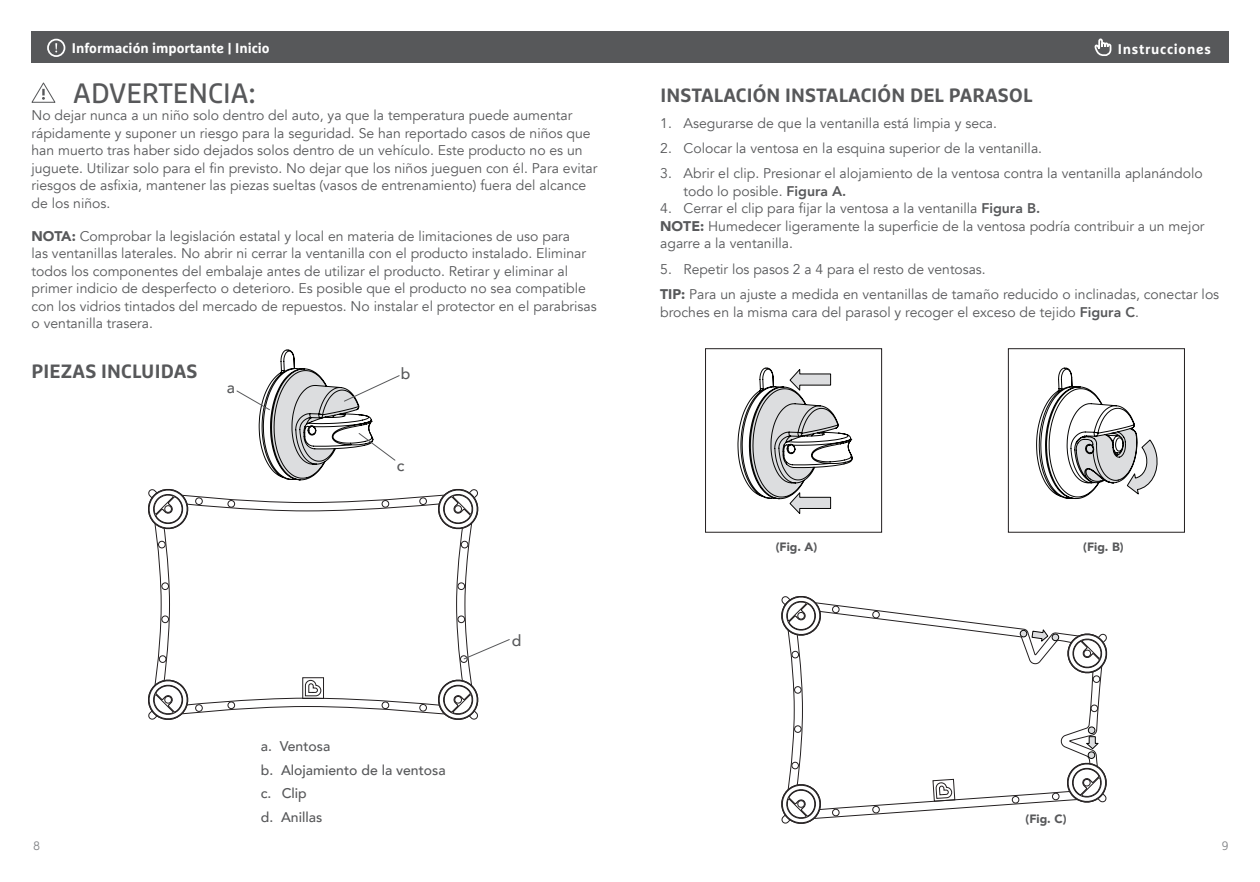
<style>
.page{position:relative;width:1260px;height:882px;background:#fff}
.page>*{position:absolute;margin:0;border:0;box-sizing:border-box;transform-origin:0 0}
.t1{font:28px "Marselis OT";color:#57585a}
.t2{font:700 19.25px "Marselis OT";letter-spacing:.01em;color:#57585a}
.t3{font:500 15.75px "Avenir";color:#57585a}
.t4{font:14px/17.5px "Avenir";color:#57585a}
.t5{font:500 14px/23.6px "Avenir";color:#57585a}
.t6{font:700 14px "Marselis OT";color:#fff}
.t7{font:700 14px "Marselis OT";letter-spacing:.05em;color:#fff}
.t8{font:300 12.25px "Marselis OT";color:#828487}
.t9{font:900 12.08px "Avenir";color:#57585a}
.s1{font-weight:900}
.s2{font-weight:800}
</style>
<div class="page">
<div style="left:32px;top:32px;width:599px;height:31px;background:#57585a"></div>
<svg style="left:55px;top:43px;width:2px;height:9px"></svg>
<div style="left:47px;top:39px;width:18px;height:18px;border:2px solid #fff;border-radius:50%"></div>
<svg style="left:31px;top:82px;width:25px;height:21px"></svg>
<div style="left:630px;top:32px;width:598px;height:31px;background:#57585a"></div>
<svg style="left:1094px;top:38px;width:18px;height:18px"></svg>
<div style="left:1008px;top:348px;width:177px;height:185px;border:1px solid #231f20"></div>
<div style="left:705px;top:348px;width:177px;height:185px;border:1px solid #231f20"></div>
<svg style="left:738px;top:368px;width:115px;height:146px"></svg>
<svg style="left:1036px;top:368px;width:122px;height:131px"></svg>
<svg style="left:788px;top:603px;width:314px;height:216px"></svg>
<svg style="left:781px;top:596px;width:41px;height:42px"></svg>
<svg style="left:1065px;top:632px;width:43px;height:43px"></svg>
<svg style="left:1066px;top:761px;width:41px;height:43px"></svg>
<svg style="left:781px;top:783px;width:42px;height:41px"></svg>
<svg style="left:1086px;top:736px;width:13px;height:13px"></svg>
<svg style="left:1032px;top:629px;width:16px;height:13px"></svg>
<div style="left:792px;top:651px;width:7px;height:7px;border:1px solid #231f20;border-radius:50%"></div>
<div style="left:832px;top:606px;width:7px;height:7px;border:1px solid #231f20;border-radius:50%"></div>
<div style="left:832px;top:809px;width:7px;height:7px;border:1px solid #231f20;border-radius:50%"></div>
<div style="left:873px;top:611px;width:7px;height:7px;border:1px solid #231f20;border-radius:50%"></div>
<div style="left:873px;top:806px;width:7px;height:7px;border:1px solid #231f20;border-radius:50%"></div>
<div style="left:1020px;top:630px;width:7px;height:7px;background:#dcdddf;border-radius:50%"></div>
<div style="left:1020px;top:630px;width:7px;height:7px;border:1px solid #050504;border-radius:50%"></div>
<div style="left:1012px;top:796px;width:7px;height:7px;border:1px solid #231f20;border-radius:50%"></div>
<div style="left:1052px;top:634px;width:7px;height:7px;background:#dcdddf;border-radius:50%"></div>
<div style="left:1052px;top:634px;width:7px;height:7px;border:1px solid #050504;border-radius:50%"></div>
<div style="left:1052px;top:793px;width:7px;height:7px;border:1px solid #231f20;border-radius:50%"></div>
<div style="left:792px;top:762px;width:7px;height:7px;border:1px solid #231f20;border-radius:50%"></div>
<div style="left:794px;top:726px;width:7px;height:7px;border:1px solid #231f20;border-radius:50%"></div>
<div style="left:1091px;top:705px;width:7px;height:7px;border:1px solid #231f20;border-radius:50%"></div>
<div style="left:1093px;top:676px;width:7px;height:7px;border:1px solid #231f20;border-radius:50%"></div>
<div style="left:794px;top:686px;width:7px;height:7px;border:1px solid #231f20;border-radius:50%"></div>
<div style="left:1088px;top:727px;width:7px;height:7px;background:#dcdddf;border-radius:50%"></div>
<div style="left:1088px;top:727px;width:7px;height:7px;border:1px solid #050504;border-radius:50%"></div>
<div style="left:1088px;top:752px;width:7px;height:6px;background:#dcdddf;border-radius:50%"></div>
<div style="left:1088px;top:752px;width:7px;height:7px;border:1px solid #050504;border-radius:50%"></div>
<svg style="left:933px;top:775px;width:22px;height:27px"></svg>
<svg style="left:155px;top:495px;width:316px;height:219px"></svg>
<svg style="left:148px;top:489px;width:42px;height:42px"></svg>
<svg style="left:436px;top:489px;width:43px;height:42px"></svg>
<svg style="left:437px;top:678px;width:42px;height:42px"></svg>
<svg style="left:148px;top:678px;width:42px;height:42px"></svg>
<div style="left:158px;top:541px;width:7px;height:7px;border:1px solid #231f20;border-radius:50%"></div>
<div style="left:162px;top:583px;width:7px;height:7px;border:1px solid #231f20;border-radius:50%"></div>
<div style="left:162px;top:616px;width:7px;height:7px;border:1px solid #231f20;border-radius:50%"></div>
<div style="left:458px;top:583px;width:7px;height:7px;border:1px solid #231f20;border-radius:50%"></div>
<div style="left:458px;top:616px;width:7px;height:7px;border:1px solid #231f20;border-radius:50%"></div>
<div style="left:159px;top:656px;width:7px;height:7px;border:1px solid #231f20;border-radius:50%"></div>
<div style="left:461px;top:541px;width:7px;height:7px;border:1px solid #231f20;border-radius:50%"></div>
<div style="left:420px;top:498px;width:7px;height:7px;border:1px solid #231f20;border-radius:50%"></div>
<div style="left:195px;top:498px;width:8px;height:7px;border:1px solid #231f20;border-radius:50%"></div>
<div style="left:382px;top:500px;width:7px;height:7px;border:1px solid #231f20;border-radius:50%"></div>
<div style="left:228px;top:500px;width:7px;height:7px;border:1px solid #231f20;border-radius:50%"></div>
<div style="left:420px;top:704px;width:7px;height:7px;border:1px solid #231f20;border-radius:50%"></div>
<div style="left:195px;top:705px;width:8px;height:7px;border:1px solid #231f20;border-radius:50%"></div>
<div style="left:382px;top:702px;width:7px;height:7px;border:1px solid #231f20;border-radius:50%"></div>
<div style="left:228px;top:702px;width:7px;height:7px;border:1px solid #231f20;border-radius:50%"></div>
<div style="left:460px;top:656px;width:7px;height:7px;border:1px solid #231f20;border-radius:50%"></div>
<div style="left:303px;top:678px;width:21px;height:21px;border:1px solid #231f20"></div>
<svg style="left:305px;top:680px;width:16px;height:16px"></svg>
<svg style="left:463px;top:638px;width:47px;height:22px"></svg>
<svg style="left:236px;top:350px;width:164px;height:131px"></svg>
<p class="t6" style="left:72px;top:40px;width:199px">Información importante | Inicio</p>
<h1 class="t1" style="left:73px;top:76px;width:184px">ADVERTENCIA:</h1>
<p class="t4" style="left:32px;top:107px;width:567px">No dejar nunca a un niño solo dentro del auto, ya que la temperatura puede aumentar rápidamente y suponer un riesgo para la seguridad. Se han reportado casos de niños que han muerto tras haber sido dejados solos dentro de un vehículo. Este producto no es un juguete. Utilizar solo para el fin previsto. No dejar que los niños jueguen con él. Para evitar riesgos de asfixia, mantener las piezas sueltas (vasos de entrenamiento) fuera del alcance de los niños.</p>
<p class="t4" style="left:32px;top:228px;width:567px"><span class="s1">NOTA:</span> Comprobar la legislación estatal y local en materia de limitaciones de uso para<br>las ventanillas laterales. No abrir ni cerrar la ventanilla con el producto instalado. Eliminar todos los componentes del embalaje antes de utilizar el producto. Retirar y eliminar al primer indicio de desperfecto o deterioro. Es posible que el producto no sea compatible con los vidrios tintados del mercado de repuestos. No instalar el protector en el parabrisas o ventanilla trasera.</p>
<h2 class="t2" style="left:32px;top:359px;width:168px">PIEZAS INCLUIDAS</h2>
<p class="t3" style="left:227px;top:374px;width:10px">a</p>
<p class="t3" style="left:401px;top:360px;width:11px">b</p>
<p class="t3" style="left:397px;top:452px;width:9px">c</p>
<p class="t5" style="left:261px;top:734px;width:186px">a. Ventosa<br>b. Alojamiento de la ventosa c. Clip<br>d. Anillas</p>
<p class="t3" style="left:512px;top:627px;width:11px">d</p>
<p class="t7" style="left:1118px;top:41px;width:95px">Instrucciones</p>
<h2 class="t2" style="left:660px;top:83px;width:374px">INSTALACIÓN INSTALACIÓN DEL PARASOL</h2>
<p class="t4" style="left:660px;top:114px;width:338px">1. Asegurarse de que la ventanilla está limpia y seca.</p>
<p class="t4" style="left:660px;top:140px;width:383px">2. Colocar la ventosa en la esquina superior de la ventanilla.</p>
<p class="t4" style="left:684px;top:165px;width:521px;text-indent:-23px">3. Abrir el clip. Presionar el alojamiento de la ventosa contra la ventanilla aplanándolo todo lo posible. <span class="s2">Figura A.</span></p>
<p class="t4" style="left:660px;top:200px;width:546px">4. Cerrar el clip para fijar la ventosa a la ventanilla <span class="s2">Figura B.<br></span><span class="s1">NOTE:</span> Humedecer ligeramente la superficie de la ventosa podría contribuir a un mejor agarre a la ventanilla.</p>
<p class="t4" style="left:660px;top:256px;width:561px;line-height:25.4px">5. Repetir los pasos 2 a 4 para el resto de ventosas.<br><span class="s1">TIP:</span> Para un ajuste a medida en ventanillas de tamaño reducido o inclinadas, conectar los</p>
<p class="t4" style="left:660px;top:303px;width:480px">broches en la misma cara del parasol y recoger el exceso de tejido <span class="s2">Figura C</span>.</p>
<p class="t9" style="left:776px;top:537px;width:43px">(Fig. A)</p>
<p class="t9" style="left:1083px;top:537px;width:42px">(Fig. B)</p>
<p class="t9" style="left:1026px;top:809px;width:42px">(Fig. C)</p>
<p class="t8" style="left:33px;top:839px;width:9px">8</p>
<p class="t8" style="left:1222px;top:839px;width:8px">9</p>
</div>
